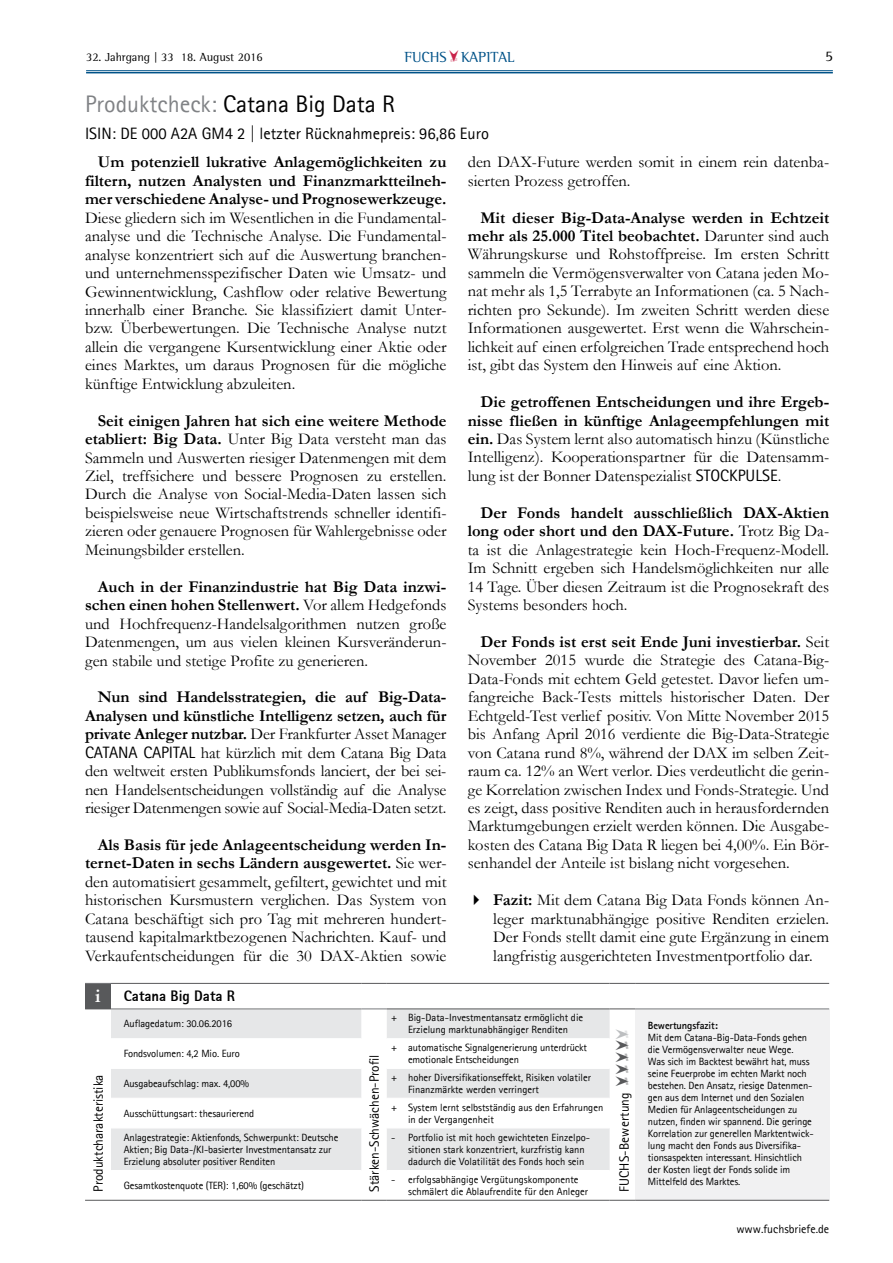
<style>
.page{position:relative;width:893px;height:1263px;background:#fff}
.page>*{position:absolute;margin:0;border:0;box-sizing:border-box;transform-origin:0 0}
.t1{font:24px "Agfa Rotis Sans Serif";color:#000}
.t2{font:16.5px/18.5px "Garamond";color:#000;text-align:justify}
.t3{font:700 16.5px/18.5px "Garamond";color:#000;text-align:justify}
.t4{font:16.5px "Agfa Rotis Sans Serif";color:#000}
.t5{font:800 15px "Agfa Rotis Sans Serif";color:#000}
.t6{font:15px "Rotis Semi Serif";color:#005288}
.t7{font:15px "Rotis Semi Serif";color:#000}
.t8{font:13.5px "Agfa Rotis Sans Serif";color:#000}
.t9{font:12px "Rotis Semi Serif";color:#000}
.t10{font:12px "Agfa Rotis Sans Serif";color:#000}
.t11{font:10.5px/12px "Agfa Rotis Sans Serif";letter-spacing:-.01em;color:#000}
.t12{font:700 10.5px "Agfa Rotis Sans Serif";letter-spacing:-.01em;color:#000}
.s1{color:#808285}
.s2{font-weight:700}
.s3{font-family:"Agfa Rotis Sans Serif"}
.s4{font-family:"Garamond";font-weight:700;font-size:19.5px;color:#fff}
</style>
<div class="page">
<hr style="left:86px;top:70px;width:747px;height:1px;background:#005288">
<hr style="left:86px;top:72px;width:747px;height:1px;background:#005288">
<div style="left:85px;top:983px;width:26px;height:26px;background:#58595b"></div>
<svg style="left:111px;top:1010px;width:499px;height:160px;fill:#e6e7e8"></svg>
<div style="left:635px;top:1009px;width:194px;height:191px;background:#f1f1f2"></div>
<hr style="left:111px;top:1068px;width:250px;height:1px;background:#fff">
<hr style="left:111px;top:1098px;width:250px;height:1px;background:#fff">
<hr style="left:111px;top:1127px;width:250px;height:1px;background:#fff">
<hr style="left:387px;top:1127px;width:223px;height:1px;background:#fff">
<hr style="left:111px;top:983px;width:250px;height:1px;background:#58595b">
<svg style="left:361px;top:983px;width:26px;height:1px"></svg>
<hr style="left:387px;top:983px;width:223px;height:1px;background:#58595b">
<svg style="left:610px;top:983px;width:25px;height:1px"></svg>
<hr style="left:635px;top:983px;width:194px;height:1px;background:#58595b">
<svg style="left:85px;top:1200px;width:26px;height:1px"></svg>
<svg style="left:361px;top:1200px;width:26px;height:1px"></svg>
<svg style="left:610px;top:1200px;width:25px;height:1px"></svg>
<hr style="left:635px;top:1200px;width:194px;height:1px;background:#58595b">
<hr style="left:111px;top:1200px;width:250px;height:1px;background:#58595b">
<hr style="left:387px;top:1200px;width:223px;height:1px;background:#58595b">
<hr style="left:111px;top:1038px;width:250px;height:1px;background:#fff">
<hr style="left:387px;top:1038px;width:223px;height:1px;background:#fff">
<hr style="left:387px;top:1068px;width:223px;height:1px;background:#fff">
<hr style="left:387px;top:1098px;width:223px;height:1px;background:#fff">
<svg style="left:85px;top:983px;width:26px;height:1px"></svg>
<svg style="left:85px;top:1009px;width:26px;height:1px"></svg>
<hr style="left:111px;top:1009px;width:250px;height:1px;background:#797a7d">
<svg style="left:361px;top:1009px;width:26px;height:1px"></svg>
<hr style="left:387px;top:1009px;width:223px;height:1px;background:#58595b">
<svg style="left:610px;top:1009px;width:25px;height:1px"></svg>
<hr style="left:635px;top:1009px;width:194px;height:1px;background:#797a7d">
<p class="t6" style="left:405px;top:48px;width:111px">FUCHS Kapital</p>
<p class="t9" style="left:86px;top:50px;width:178px">32. Jahrgang | 33 18. August 2016</p>
<p class="t7" style="left:825px;top:47px;width:9px">5</p>
<h1 class="t1" style="left:85px;top:90px;width:309px"><span class="s1">Produktcheck:</span> Catana Big Data R</h1>
<p class="t4" style="left:85px;top:124px;width:7px">ISIN</p>
<p class="t4" style="left:112px;top:124px;width:378px">: DE 000 A2A GM4 2 | letzter Rücknahmepreis: 96,86 Euro</p>
<p class="t3" style="left:85px;top:153px;width:363px;text-indent:13px">Um potenziell lukrative Anlagemöglichkeiten zu filtern, nutzen Analysten und Finanzmarktteilneh&shy;mer verschiedene Analyse- und Prognosewerkzeuge.</p>
<p class="t2" style="left:85px;top:208px;width:363px">Diese gliedern sich im Wesentlichen in die Fundamental&shy;analyse und die Technische Analyse. Die Fundamental&shy;analyse konzentriert sich auf die Auswertung branchen&shy;und unternehmensspezifischer Daten wie Umsatz- und Gewinnentwicklung, Cashflow oder relative Bewertung innerhalb einer Branche. Sie klassifiziert damit Unter&shy;bzw. Überbewertungen. Die Technische Analyse nutzt allein die vergangene Kursentwicklung einer Aktie oder eines Marktes, um daraus Prognosen für die mögliche künftige Entwicklung abzuleiten.</p>
<p class="t2" style="left:85px;top:411px;width:363px;text-indent:13px"><span class="s2">Seit einigen Jahren hat sich eine weitere Methode etabliert: Big Data.</span> Unter Big Data versteht man das Sammeln und Auswerten riesiger Datenmengen mit dem Ziel, treffsichere und bessere Prognosen zu erstellen.<br>Durch die Analyse von Social-Media-Daten lassen sich beispielsweise neue Wirtschaftstrends schneller identifi&shy;zieren oder genauere Prognosen für Wahlergebnisse oder Meinungsbilder erstellen.</p>
<p class="t2" style="left:85px;top:577px;width:363px;text-indent:13px"><span class="s2">Auch in der Finanzindustrie hat Big Data inzwi&shy;schen einen hohen Stellenwert.</span> Vor allem Hedgefonds und Hochfrequenz-Handelsalgorithmen nutzen große Datenmengen, um aus vielen kleinen Kursveränderun&shy;gen stabile und stetige Profite zu generieren.</p>
<p class="t2" style="left:85px;top:687px;width:363px;text-indent:13px"><span class="s2">Nun sind Handelsstrategien, die auf Big-Data-Analysen und künstliche Intelligenz setzen, auch für private Anleger nutzbar.</span> Der Frankfurter Asset Manager <span class="s3">Catana Capital</span> hat kürzlich mit dem Catana Big Data den weltweit ersten Publikumsfonds lanciert, der bei sei&shy;nen Handelsentscheidungen vollständig auf die Analyse riesiger Datenmengen sowie auf Social-Media-Daten setzt.</p>
<p class="t2" style="left:85px;top:835px;width:363px;text-indent:13px"><span class="s2">Als Basis für jede Anlageentscheidung werden In&shy;ternet-Daten in sechs Ländern ausgewertet.</span> Sie wer&shy;den automatisiert gesammelt, gefiltert, gewichtet und mit historischen Kursmustern verglichen. Das System von Catana beschäftigt sich pro Tag mit mehreren hundert&shy;tausend kapitalmarktbezogenen Nachrichten. Kauf- und Verkaufentscheidungen für die 30 DAX-Aktien sowie</p>
<p class="t2" style="left:468px;top:152px;width:363px">den DAX-Future werden somit in einem rein datenba&shy;sierten Prozess getroffen.</p>
<p class="t2" style="left:468px;top:208px;width:363px;text-indent:13px"><span class="s2">Mit dieser Big-Data-Analyse werden in Echtzeit mehr als 25.000 Titel beobachtet.</span> Darunter sind auch Währungskurse und Rohstoffpreise. Im ersten Schritt sammeln die Vermögensverwalter von Catana jeden Mo&shy;nat mehr als 1,5 Terrabyte an Informationen (ca. 5 Nach&shy;richten pro Sekunde). Im zweiten Schritt werden diese Informationen ausgewertet. Erst wenn die Wahrschein&shy;lichkeit auf einen erfolgreichen Trade entsprechend hoch ist, gibt das System den Hinweis auf eine Aktion.</p>
<p class="t2" style="left:468px;top:392px;width:363px;text-indent:13px"><span class="s2">Die getroffenen Entscheidungen und ihre Ergeb&shy;nisse fließen in künftige Anlageempfehlungen mit ein.</span> Das System lernt also automatisch hinzu (Künstliche Intelligenz). Kooperationspartner für die Datensamm&shy;lung ist der Bonner Datenspezialist <span class="s3">StockPu lse</span>.</p>
<p class="t2" style="left:468px;top:503px;width:363px;text-indent:13px"><span class="s2">Der Fonds handelt ausschließlich DAX-Aktien long oder short und den DAX-Future.</span> Trotz Big Da&shy;ta ist die Anlagestrategie kein Hoch-Frequenz-Modell.<br>Im Schnitt ergeben sich Handelsmöglichkeiten nur alle 14 Tage. Über diesen Zeitraum ist die Prognosekraft des Systems besonders hoch.</p>
<p class="t2" style="left:468px;top:632px;width:363px;text-indent:13px"><span class="s2">Der Fonds ist erst seit Ende Juni investierbar.</span> Seit November 2015 wurde die Strategie des Catana-Big-Data-Fonds mit echtem Geld getestet. Davor liefen um&shy;fangreiche Back-Tests mittels historischer Daten. Der Echtgeld-Test verlief positiv. Von Mitte November 2015 bis Anfang April 2016 verdiente die Big-Data-Strategie von Catana rund 8%, während der DAX im selben Zeit&shy;raum ca. 12% an Wert verlor. Dies verdeutlicht die gerin&shy;ge Korrelation zwischen Index und Fonds-Strategie. Und es zeigt, dass positive Renditen auch in herausfordernden Marktumgebungen erzielt werden können. Die Ausgabe&shy;kosten des Catana Big Data R liegen bei 4,00%. Ein Bör&shy;senhandel der Anteile ist bislang nicht vorgesehen.</p>
<p class="t2" style="left:493px;top:890px;width:337px"><span class="s2">Fazit:</span> Mit dem Catana Big Data Fonds können An&shy;leger marktunabhängige positive Renditen erzielen.<br>Der Fonds stellt damit eine gute Ergänzung in einem langfristig ausgerichteten Investmentportfolio dar.</p>
<p class="t5" style="left:95px;top:987px;width:140px"><span class="s4">i</span> Catana Big Data R</p>
<p class="t11" style="left:124px;top:1018px;width:110px">Auflagedatum: 30.06.2016</p>
<p class="t11" style="left:391px;top:1012px;width:194px;text-align:center">+ Big-Data-I nvestmentansatz ermöglicht die<br>Erzielung marktunabhängiger Renditen</p>
<p class="t8" style="left:90px;top:1192px;width:119px;rotate:-90deg">Produktcharakteristika</p>
<p class="t11" style="left:124px;top:1047px;width:118px">Fondsvolumen: 4,2 Mio. Euro</p>
<p class="t11" style="left:408px;top:1041px;width:181px;text-indent:-17px">+ automatische Signalgenerierung unterdrückt emotionale Entscheidungen</p>
<p class="t11" style="left:124px;top:1077px;width:127px">Ausgabeaufschlag: max. 4,00%</p>
<p class="t11" style="left:408px;top:1071px;width:184px;text-indent:-17px">+ hoher Diversifikationseffekt, Risiken volatiler<br>Finanzmärkte werden verringert</p>
<p class="t11" style="left:124px;top:1107px;width:132px">Ausschüttungsart: thesaurierend</p>
<p class="t11" style="left:408px;top:1101px;width:197px;text-indent:-17px">+ System lernt selbstständig aus den Erfahrungen in der Vergangenheit</p>
<p class="t11" style="left:124px;top:1131px;width:216px">Anlagestrategie: Aktienfonds, Schwerpunkt: Deutsche<br>Aktien; Big Data-/KI-basierter I nvestmentansatz zur<br>Erzielung absoluter positiver Renditen</p>
<p class="t11" style="left:408px;top:1131px;width:183px;text-indent:-17px">- Portfolio ist mit hoch gewichteten Einzelpo&shy;sitionen stark konzentriert, kurzfristig kann dadurch die Volatilität des Fonds hoch sein</p>
<p class="t11" style="left:124px;top:1179px;width:182px">Gesamtkostenquote (TER): 1,60% (geschätzt)</p>
<p class="t11" style="left:408px;top:1172px;width:182px;line-height:12.8px;text-indent:-17px">- erfolgsabhängige Vergütungskomponente schmälert die Ablaufrendite für den Anleger</p>
<p class="t8" style="left:366px;top:1192px;width:139px;rotate:-90deg">Stärken-Schwächen-Profil</p>
<p class="t8" style="left:616px;top:1192px;width:101px;rotate:-90deg">FUCHS-Bewertung</p>
<p class="t12" style="left:648px;top:1019px;width:71px">Bewertungsfazit:</p>
<p class="t11" style="left:648px;top:1031px;width:167px">Mit dem Catana-Big-Data-Fonds gehen die Vermögensverwalter neue Wege.<br>Was sich im Backtest bewährt hat, muss seine Feuerprobe im echten Markt noch bestehen. Den Ansatz, riesige Datenmen&shy;gen aus dem I nternet und den Sozialen Medien für Anlageentscheidungen zu nutzen, finden wir spannend. Die geringe Korrelation zur generellen Marktentwick&shy;lung macht den Fonds aus Diversifika&shy;tionsaspekten interessant. Hinsichtlich der Kosten liegt der Fonds solide im Mittelfeld des Marktes.</p>
<p class="t10" style="left:736px;top:1221px;width:94px">www.fuchsbriefe.de</p>
</div>
